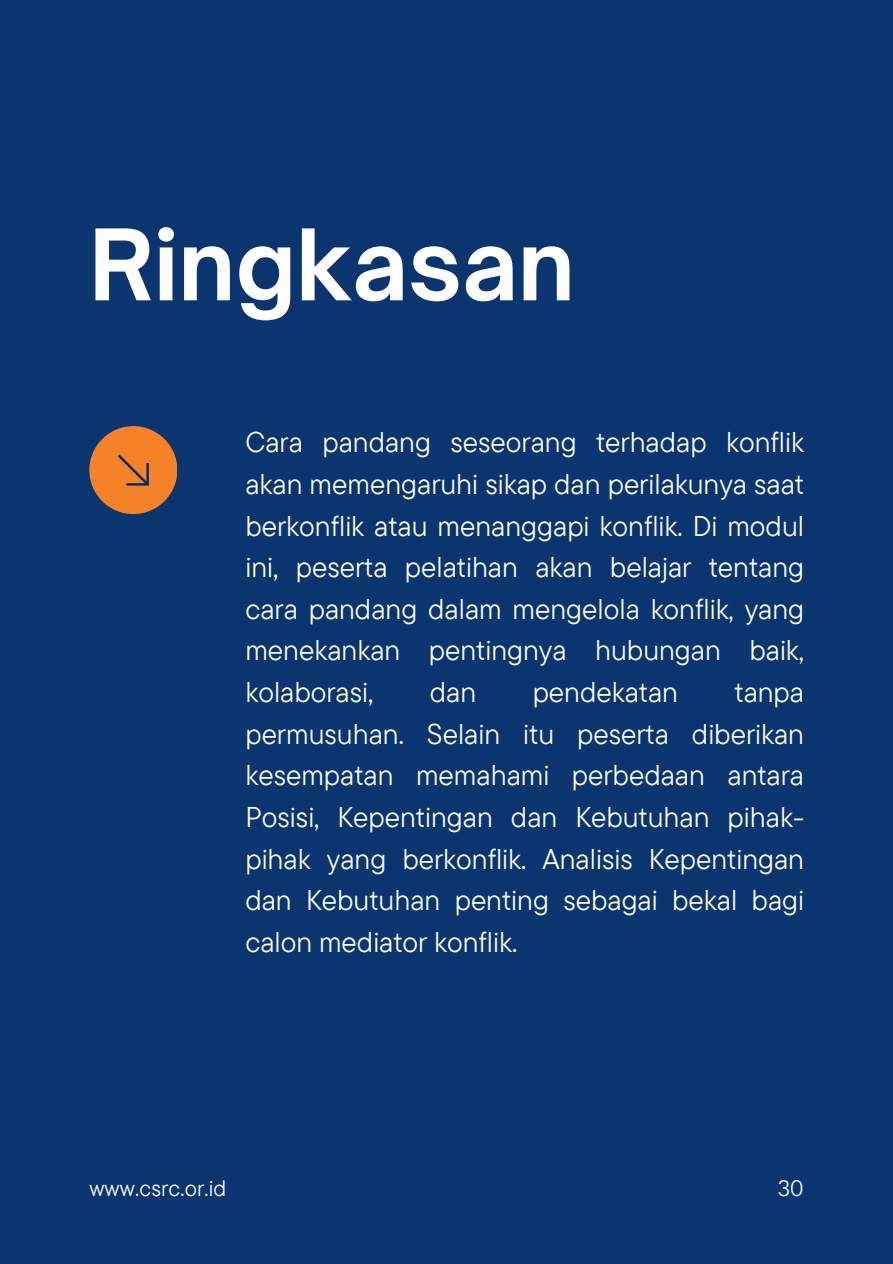
<style>
.page{position:relative;width:893px;height:1264px;background:#fff}
.page>*{position:absolute;margin:0;border:0;box-sizing:border-box;transform-origin:0 0}
.t1{font:700 94.2px "Open Sauce One";color:#fefefe}
.t2{font:28.5px/41.5px "TT Commons Pro";color:#fefefe;text-align:justify}
.t3{font:22.35px "TT Commons Pro";letter-spacing:.01em;color:#fefefe}
</style>
<div class="page">
<div style="left:0;top:0;width:892px;height:1263px;background:#0a356e"></div>
<div style="left:89px;top:426px;width:88px;height:88px;background:#f58229;border-radius:50%"></div>
<svg style="left:118px;top:454px;width:31px;height:31px"></svg>
<h1 class="t1" style="left:89px;top:203px;width:487px">Ringkasan</h1>
<p class="t2" style="left:245px;top:421px;width:560px">Cara pandang seseorang terhadap konflik akan memengaruhi sikap dan perilakunya saat berkonflik atau menanggapi konflik. Di modul ini, peserta pelatihan akan belajar tentang cara pandang dalam mengelola konflik, yang menekankan pentingnya hubungan baik, kolaborasi,</p>
<p class="t2" style="left:430px;top:671px;width:48px">dan</p>
<p class="t2" style="left:532px;top:671px;width:147px">pendekatan</p>
<p class="t2" style="left:245px;top:671px;width:560px;text-indent:489px">tanpa permusuhan. Selain itu peserta diberikan kesempatan memahami perbedaan antara Posisi, Kepentingan dan Kebutuhan pihak&shy;pihak yang berkonflik. Analisis Kepentingan dan Kebutuhan penting sebagai bekal bagi calon mediator konflik.</p>
<p class="t3" style="left:89px;top:1171px;width:138px">www.csrc.or.id</p>
<p class="t3" style="left:778px;top:1171px;width:27px">30</p>
</div>
